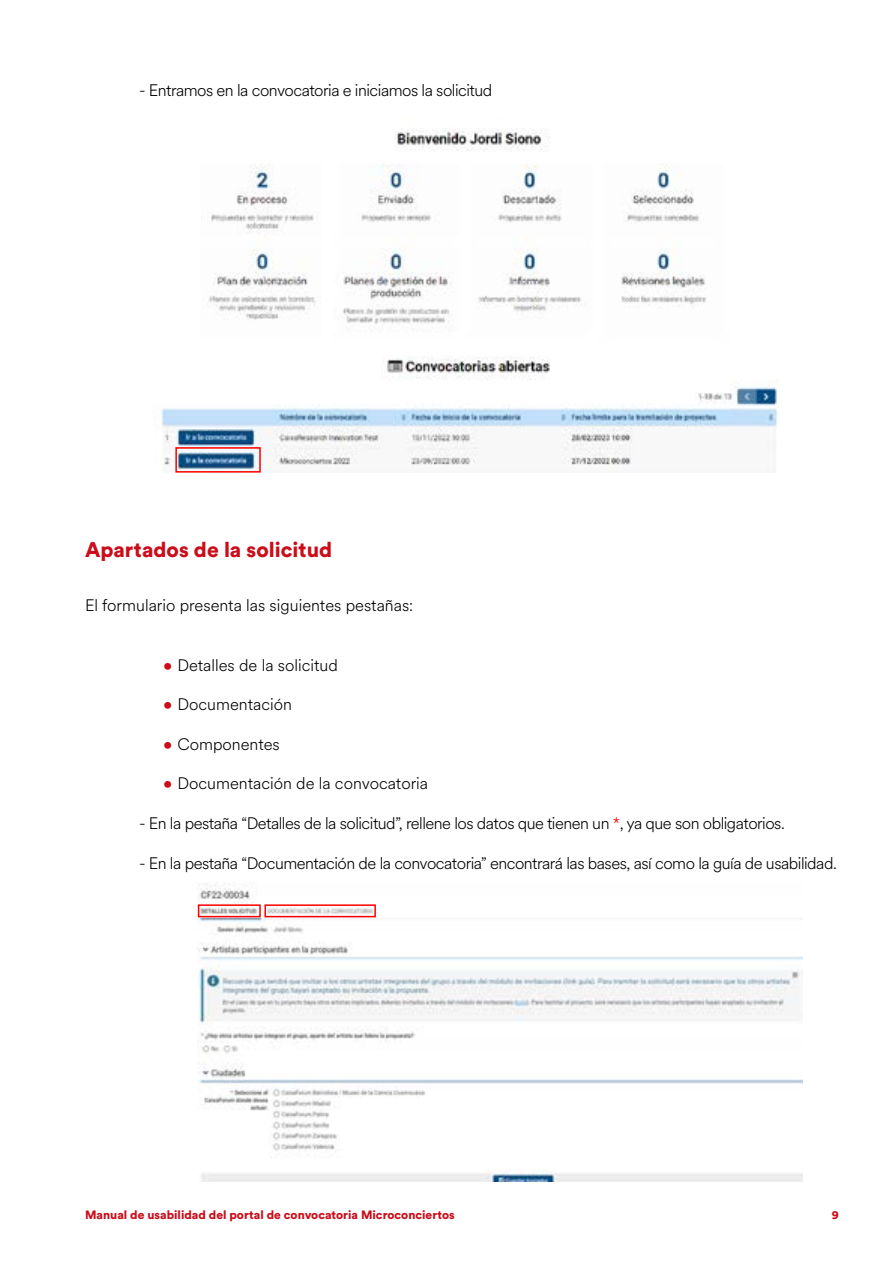
<style>
.page{position:relative;width:893px;height:1263px;background:#fff}
.page>*{position:absolute;margin:0;border:0;box-sizing:border-box;transform-origin:0 0}
.t1{font:900 21px "Circular Std";color:#cb0c19}
.t2{font:300 16.5px "Circular Spotify Text";letter-spacing:-.03em;color:#000}
.t3{font:300 16.5px "Circular Spotify Text";color:#000}
.t4{font:900 12px "Circular Std";color:#cb0c19}
.s1{color:#cb0c19}
.s2{color:#f00}
</style>
<div class="page">
<img style="left:197px;top:882px;width:606px;height:299px">
<div style="left:198px;top:904px;width:63px;height:13px;border:2px solid #f00"></div>
<div style="left:264px;top:904px;width:112px;height:13px;border:2px solid #f00"></div>
<img style="left:161px;top:128px;width:617px;height:345px">
<div style="left:175px;top:447px;width:86px;height:26px;border:2px solid #f00"></div>
<p class="t2" style="left:139px;top:79px;width:355px">- Entramos en la convocatoria e iniciamos la solicitud</p>
<p class="t1" style="left:85px;top:536px;width:249px">Apartados de la solicitud</p>
<p class="t3" style="left:85px;top:594px;width:330px">El formulario presenta las siguientes pestañas:</p>
<p class="t3" style="left:163px;top:653px;width:176px"><span class="s1">•</span> Detalles de la solicitud</p>
<p class="t3" style="left:163px;top:693px;width:130px"><span class="s1">•</span> Documentación</p>
<p class="t3" style="left:163px;top:733px;width:118px"><span class="s1">•</span> Componentes</p>
<p class="t3" style="left:163px;top:772px;width:266px"><span class="s1">•</span> Documentación de la convocatoria</p>
<p class="t2" style="left:139px;top:812px;width:647px">- En la pestaña “Detalles de la solicitud”, rellene los datos que tienen un <span class="s2">*</span>, ya que son obligatorios.</p>
<p class="t2" style="left:139px;top:851px;width:699px">- En la pestaña “Documentación de la convocatoria” encontrará las bases, así como la guía de usabilidad.</p>
<p class="t4" style="left:85px;top:1206px;width:371px">Manual de usabilidad del portal de convocatoria Microconciertos</p>
<p class="t4" style="left:832px;top:1206px;width:9px">9</p>
</div>
